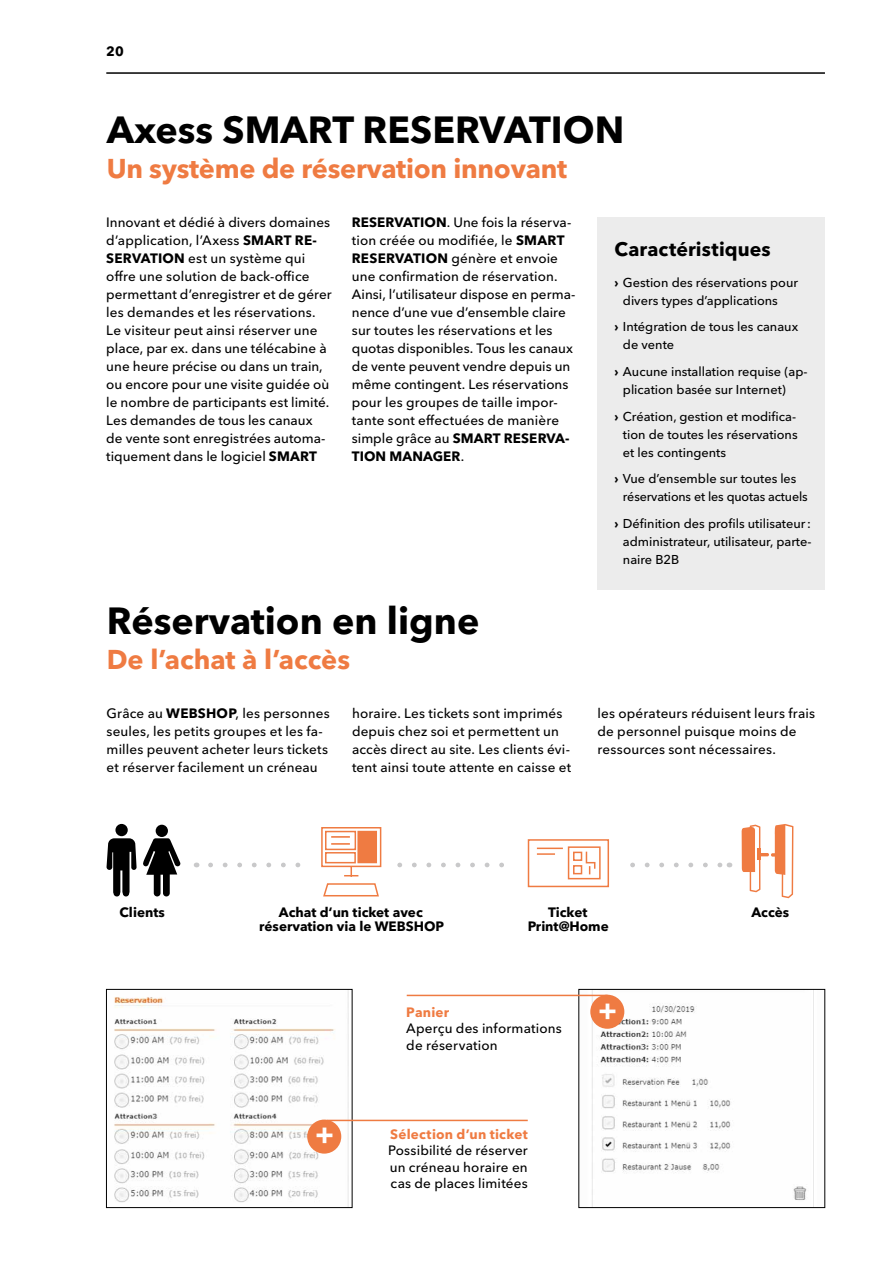
<style>
.page{position:relative;width:893px;height:1263px;background:#fff}
.page>*{position:absolute;margin:0;border:0;box-sizing:border-box;transform-origin:0 0}
.t1{font:700 37.5px "Avenir Next Cyr";color:#000}
.t2{font:700 28.5px "Avenir Next Cyr";color:#fff}
.t3{font:700 27px "Avenir Next Cyr";letter-spacing:-.01em;color:#ef7b42}
.t4{font:700 19.5px "Avenir Next Cyr";letter-spacing:.005em;color:#000}
.t5{font:500 13.5px/18px "Avenir Next Cyr";letter-spacing:.01em;color:#000}
.t6{font:700 13.5px/14.4px "Avenir Next Cyr";color:#000;text-align:center}
.t7{font:700 13.5px "Avenir Next Cyr";letter-spacing:.015em;color:#ef7b42}
.t8{font:500 12.75px/18px "Avenir Next Cyr";color:#000}
.s1{font-weight:700}
</style>
<div class="page">
<hr style="left:106px;top:72px;width:719px;height:2px;background:#000">
<div style="left:115px;top:824px;width:13px;height:12px;background:#000;border-radius:50%"></div>
<svg style="left:107px;top:838px;width:30px;height:58px"></svg>
<div style="left:156px;top:825px;width:12px;height:12px;background:#000;border-radius:50%"></div>
<svg style="left:143px;top:838px;width:37px;height:58px"></svg>
<svg style="left:741px;top:824px;width:52px;height:74px"></svg>
<hr style="left:757px;top:848px;width:4px;height:12px;background:#ef7b42">
<svg style="left:210px;top:827px;width:512px;height:70px"></svg>
<img style="left:581px;top:991px;width:233px;height:215px">
<div style="left:579px;top:989px;width:246px;height:219px;border:1px solid #000"></div>
<img style="left:114px;top:992px;width:234px;height:211px">
<div style="left:106px;top:989px;width:246px;height:219px;border:1px solid #000"></div>
<div style="left:307px;top:1119px;width:34px;height:34px;background:#ef7b42;border-radius:50%"></div>
<div style="left:590px;top:995px;width:34px;height:34px;background:#ef7b42;border-radius:50%"></div>
<hr style="left:407px;top:995px;width:201px;height:1px;background:#ef7b42">
<hr style="left:327px;top:1120px;width:201px;height:1px;background:#ef7b42">
<div style="left:597px;top:217px;width:228px;height:373px;background:#ececec"></div>
<p class="t6" style="left:106px;top:44px;width:19px">20</p>
<h1 class="t1" style="left:107px;top:107px;width:519px">Axess SMART RESERVATION</h1>
<h3 class="t3" style="left:107px;top:152px;width:462px">Un système de réservation innovant</h3>
<p class="t5" style="left:106px;top:214px;width:227px">Innovant et dédié à divers domaines d’application, l’Axess <span class="s1">SMART RE-SERVATION</span> est un système qui offre une solution de back-office permettant d’enregistrer et de gérer les demandes et les réservations.<br>Le visiteur peut ainsi réserver une place, par ex. dans une télécabine à une heure précise ou dans un train, ou encore pour une visite guidée où le nombre de participants est limité.<br>Les demandes de tous les canaux de vente sont enregistrées automa&shy;tiquement dans le logiciel <span class="s1">SMART</span></p>
<p class="t5" style="left:352px;top:214px;width:225px"><span class="s1">RESERVATION</span>. Une fois la réserva&shy;tion créée ou modifiée, le <span class="s1">SMART<br>RESERVATION</span> génère et envoie une confirmation de réservation.<br>Ainsi, l’utilisateur dispose en perma&shy;nence d’une vue d’ensemble claire sur toutes les réservations et les quotas disponibles. Tous les canaux de vente peuvent vendre depuis un même contingent. Les réservations pour les groupes de taille impor&shy;tante sont effectuées de manière simple grâce au <span class="s1">SMART RESERVA-<br>TION MANAGER</span>.</p>
<h1 class="t1" style="left:107px;top:598px;width:374px">Réservation en ligne</h1>
<h3 class="t3" style="left:107px;top:643px;width:245px">De l’achat à l’accès</h3>
<h3 class="t4" style="left:614px;top:237px;width:158px">Caractéristiques</h3>
<p class="t8" style="left:623px;top:273px;width:177px;text-indent:-9px"><span class="s1">›</span> Gestion des réservations pour divers types d’applications</p>
<p class="t8" style="left:623px;top:318px;width:177px;text-indent:-9px"><span class="s1">›</span> Intégration de tous les canaux de vente</p>
<p class="t8" style="left:623px;top:362px;width:186px;text-indent:-9px"><span class="s1">›</span> Aucune installation requise (ap&shy;plication basée sur Internet)</p>
<p class="t8" style="left:623px;top:407px;width:176px;text-align:justify;text-indent:-9px"><span class="s1">›</span> Création, gestion et modifica&shy;tion de toutes les réservations et les contingents</p>
<p class="t8" style="left:623px;top:470px;width:186px;text-indent:-9px"><span class="s1">›</span> Vue d’ensemble sur toutes les réservations et les quotas actuels</p>
<p class="t8" style="left:623px;top:514px;width:190px;text-align:justify;text-indent:-9px"><span class="s1">›</span> Définition des profils utilisateur : administrateur, utilisateur, parte&shy;naire B2B</p>
<p class="t5" style="left:107px;top:705px;width:225px">Grâce au <span class="s1">WEBSHOP</span>, les personnes seules, les petits groupes et les fa&shy;milles peuvent acheter leurs tickets et réserver facilement un créneau</p>
<p class="t5" style="left:352px;top:705px;width:221px">horaire. Les tickets sont imprimés depuis chez soi et permettent un accès direct au site. Les clients évi&shy;tent ainsi toute attente en caisse et</p>
<p class="t5" style="left:597px;top:705px;width:219px">les opérateurs réduisent leurs frais de personnel puisque moins de ressources sont nécessaires.</p>
<p class="t6" style="left:120px;top:905px;width:47px">Clients</p>
<p class="t6" style="left:259px;top:905px;width:186px">Achat d‘un ticket avec réservation via le WEBSHOP</p>
<p class="t6" style="left:528px;top:905px;width:82px">Ticket<br>Print@Home</p>
<p class="t6" style="left:751px;top:905px;width:39px">Accès</p>
<h2 class="t2" style="left:315px;top:1117px;width:20px">+</h2>
<p class="t7" style="left:406px;top:1004px;width:44px">Panier</p>
<p class="t5" style="left:406px;top:1020px;width:157px;line-height:16.5px">Aperçu des informations de réservation</p>
<p class="t7" style="left:390px;top:1126px;width:139px">Sélection d’un ticket</p>
<p class="t5" style="left:388px;top:1142px;width:141px;line-height:16.5px;text-align:justify">Possibilité de réserver un créneau horaire en cas de places limitées</p>
<h2 class="t2" style="left:598px;top:992px;width:20px">+</h2>
</div>
